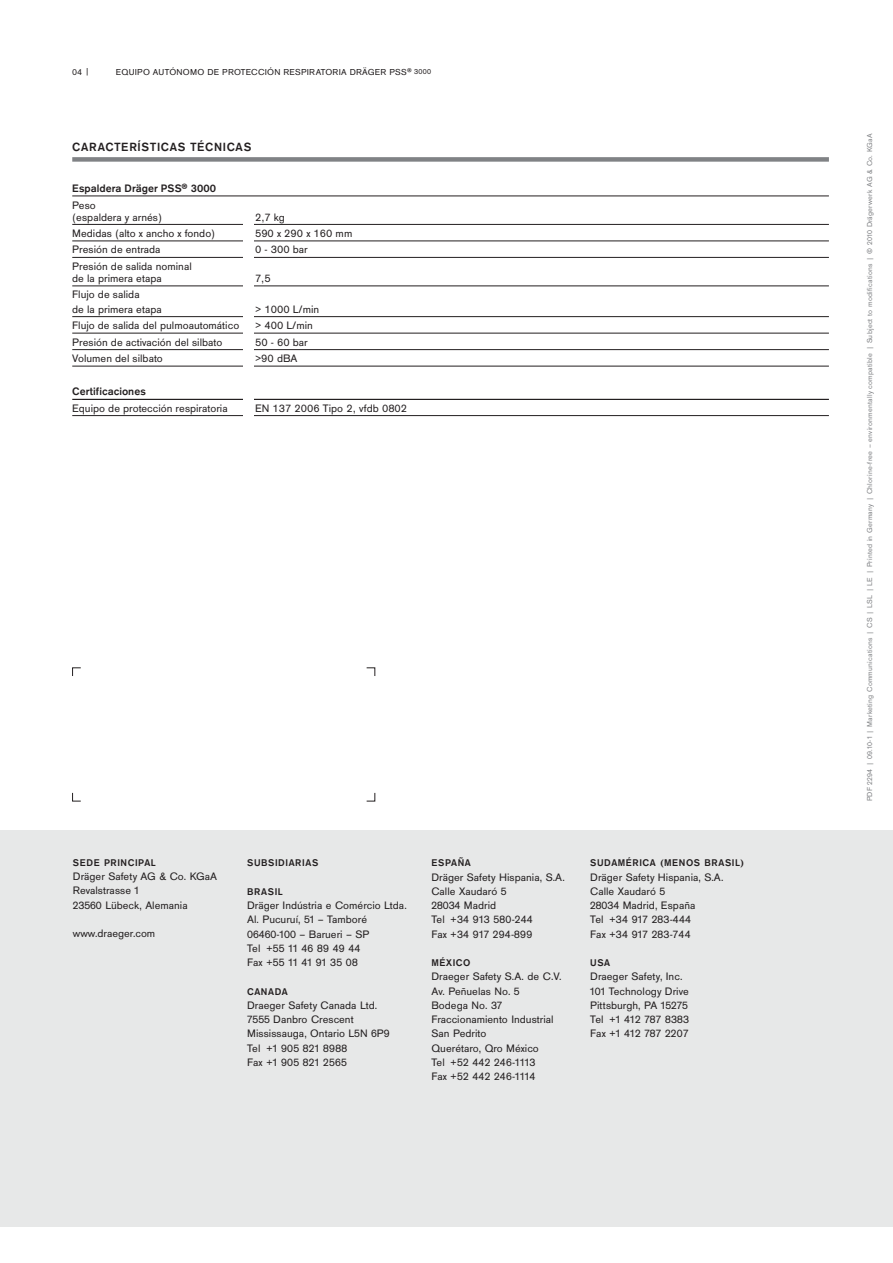
<style>
.page{position:relative;width:893px;height:1263px;background:#fff}
.page>*{position:absolute;margin:0;border:0;box-sizing:border-box;transform-origin:0 0}
.t1{font:700 12.3px "Draeger San";letter-spacing:.055em;color:#231f20}
.t2{font:11.25px/14.2px "Draeger San";color:#231f20}
.t3{font:11.25px/12px "Draeger San Tab";color:#231f20}
.t4{font:700 11.25px/16.5px "Draeger San Tab";color:#231f20}
.t5{font:700 10.05px "Draeger San";letter-spacing:.055em;color:#231f20}
.t6{font:9px "Draeger San";letter-spacing:.025em;color:#231f20}
.t7{font:9px "Draeger San Tab";color:#231f20}
.t8{font:7.5px "Draeger San";letter-spacing:.025em;color:#808285}
.s1{font-size:7.65px}
.s2{font-size:9.6px}
.s3{font-weight:400}
</style>
<div class="page">
<div style="left:0;top:830px;width:893px;height:396px;background:#e7e8e8"></div>
<svg style="left:72px;top:667px;width:9px;height:9px"></svg>
<svg style="left:72px;top:792px;width:9px;height:10px"></svg>
<svg style="left:366px;top:792px;width:9px;height:10px"></svg>
<svg style="left:366px;top:667px;width:9px;height:9px"></svg>
<div style="left:72px;top:157px;width:757px;height:5px;background:#808285"></div>
<hr style="left:72px;top:196px;width:757px;height:1px;background:#231f20">
<hr style="left:72px;top:224px;width:757px;height:1px;background:#231f20">
<hr style="left:72px;top:241px;width:757px;height:1px;background:#231f20">
<hr style="left:72px;top:257px;width:757px;height:1px;background:#231f20">
<hr style="left:72px;top:286px;width:757px;height:1px;background:#231f20">
<hr style="left:72px;top:316px;width:757px;height:1px;background:#231f20">
<hr style="left:72px;top:333px;width:757px;height:1px;background:#231f20">
<hr style="left:72px;top:349px;width:757px;height:1px;background:#231f20">
<hr style="left:72px;top:366px;width:757px;height:1px;background:#231f20">
<hr style="left:72px;top:399px;width:757px;height:1px;background:#231f20">
<hr style="left:72px;top:415px;width:757px;height:1px;background:#231f20">
<div style="left:243px;top:202px;width:11px;height:220px;background:#fff"></div>
<p class="t7" style="left:72px;top:68px;width:19px">04 |</p>
<p class="t6" style="left:116px;top:68px;width:317px">EQUIPO AUTÓNOMO DE PROTECCIÓN RESPIRATORIA DRÄGER PSS<span class="s1">® 3000</span></p>
<p class="t1" style="left:72px;top:142px;width:181px">CARACTERÍSTICAS TÉCNICAS</p>
<p class="t4" style="left:72px;top:181px;width:145px">Espaldera Dräger PSS<span class="s2">®</span> 3000<br><span class="s3">Peso</span></p>
<p class="t3" style="left:72px;top:212px;width:91px">(espaldera y arnés)</p>
<p class="t3" style="left:255px;top:212px;width:31px">2,7 kg</p>
<p class="t3" style="left:72px;top:228px;width:145px">Medidas (alto x ancho x fondo)</p>
<p class="t3" style="left:255px;top:228px;width:99px">590 x 290 x 160 mm</p>
<p class="t3" style="left:72px;top:245px;width:90px">Presión de entrada</p>
<p class="t3" style="left:255px;top:245px;width:54px">0 - 300 bar</p>
<p class="t3" style="left:72px;top:261px;width:121px">Presión de salida nominal de la primera etapa</p>
<p class="t3" style="left:255px;top:273px;width:17px">7,5</p>
<p class="t3" style="left:72px;top:289px;width:91px;line-height:14.2px">Flujo de salida<br>de la primera etapa</p>
<p class="t3" style="left:255px;top:304px;width:66px">&gt; 1000 L/min</p>
<p class="t3" style="left:72px;top:320px;width:168px">Flujo de salida del pulmoautomático</p>
<p class="t3" style="left:255px;top:320px;width:59px">&gt; 400 L/min</p>
<p class="t3" style="left:72px;top:337px;width:152px">Presión de activación del silbato</p>
<p class="t3" style="left:255px;top:337px;width:54px">50 - 60 bar</p>
<p class="t3" style="left:72px;top:353px;width:92px">Volumen del silbato</p>
<p class="t3" style="left:255px;top:353px;width:44px">&gt;90 dBA</p>
<p class="t4" style="left:72px;top:384px;width:75px">Certificaciones</p>
<p class="t3" style="left:72px;top:403px;width:157px">Equipo de protección respiratoria</p>
<p class="t3" style="left:255px;top:403px;width:154px">EN 137 2006 Tipo 2, vfdb 0802</p>
<p class="t5" style="left:73px;top:859px;width:84px">SEDE PRINCIPAL</p>
<p class="t2" style="left:73px;top:870px;width:146px">Dräger Safety AG &amp; Co. KGaA<br>Revalstrasse 1<br>23560 Lübeck, Alemania</p>
<p class="t2" style="left:73px;top:927px;width:84px">www.draeger.com</p>
<p class="t5" style="left:247px;top:859px;width:73px">SUBSIDIARIAS</p>
<p class="t5" style="left:247px;top:888px;width:37px">BRASIL</p>
<p class="t2" style="left:247px;top:899px;width:161px">Dräger Indústria e Comércio Ltda.<br>Al. Pucuruí, 51 – Tamboré<br>06460-100 – Barueri – SP<br>Tel +55 11 46 89 49 44<br>Fax +55 11 41 91 35 08</p>
<p class="t5" style="left:247px;top:987px;width:42px">CANADA</p>
<p class="t2" style="left:247px;top:999px;width:144px">Draeger Safety Canada Ltd.<br>7555 Danbro Crescent<br>Mississauga, Ontario L5N 6P9<br>Tel +1 905 821 8988<br>Fax +1 905 821 2565</p>
<p class="t5" style="left:431px;top:859px;width:41px">ESPAÑA</p>
<p class="t2" style="left:431px;top:871px;width:135px">Dräger Safety Hispania, S.A.<br>Calle Xaudaró 5<br>28034 Madrid<br>Tel +34 913 580-244<br>Fax +34 917 294-899</p>
<p class="t5" style="left:431px;top:959px;width:40px">MÉXICO</p>
<p class="t2" style="left:431px;top:970px;width:132px">Draeger Safety S.A. de C.V.<br>Av. Peñuelas No. 5<br>Bodega No. 37<br>Fraccionamiento Industrial<br>San Pedrito<br>Querétaro, Qro México<br>Tel +52 442 246-1113<br>Fax +52 442 246-1114</p>
<p class="t5" style="left:590px;top:859px;width:155px">SUDAMÉRICA (MENOS BRASIL)</p>
<p class="t2" style="left:590px;top:871px;width:135px">Dräger Safety Hispania, S.A.<br>Calle Xaudaró 5<br>28034 Madrid, España<br>Tel +34 917 283-444<br>Fax +34 917 283-744</p>
<p class="t5" style="left:590px;top:959px;width:21px">USA</p>
<p class="t2" style="left:590px;top:970px;width:100px">Draeger Safety, Inc.<br>101 Technology Drive<br>Pittsburgh, PA 15275<br>Tel +1 412 787 8383<br>Fax +1 412 787 2207</p>
<p class="t8" style="left:866px;top:801px;width:669px;rotate:-90deg">PDF 2294 | 09.10-1 | Marketing Communications | CS | LSL | LE | Printed in Germany | Chlorine-free – environmentally compatible | Subject to modifications | © 2010 Drägerwerk AG &amp; Co. KGaA</p>
</div>
